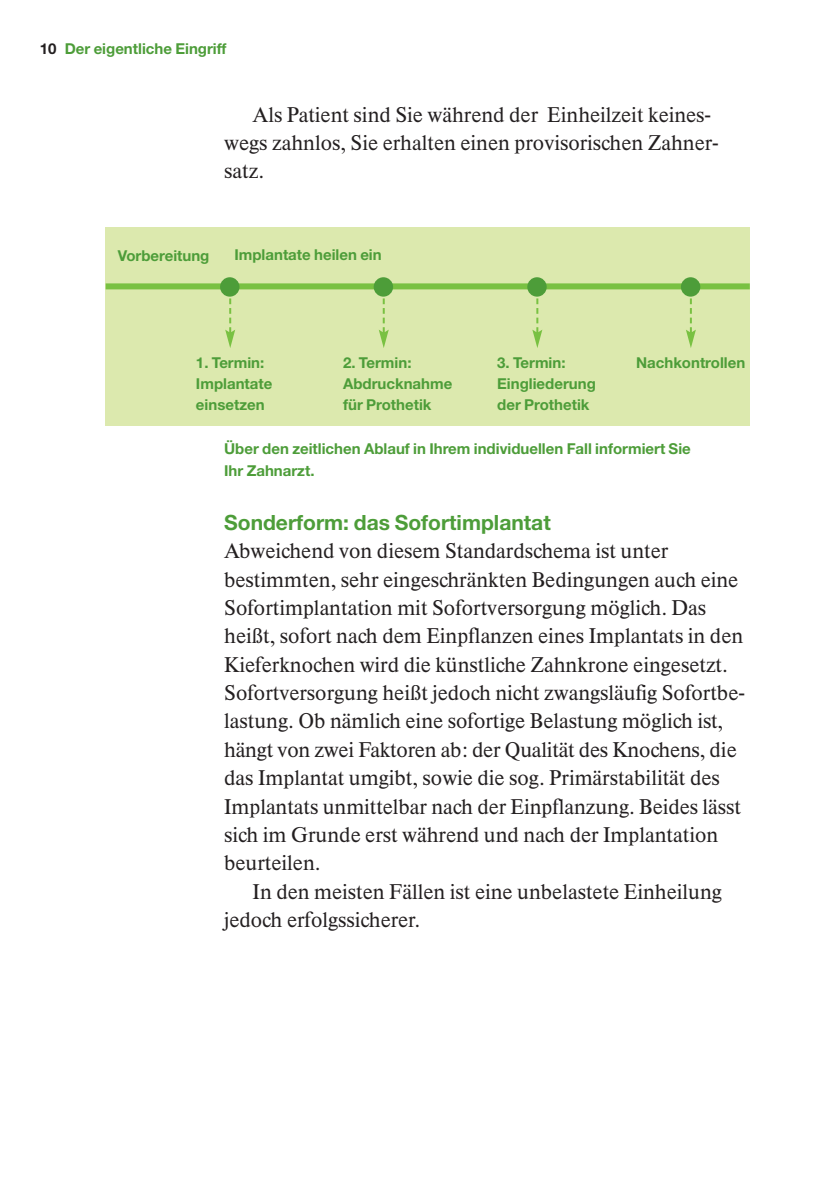
<style>
.page{position:relative;width:840px;height:1191px;background:#fff}
.page>*{position:absolute;margin:0;border:0;box-sizing:border-box;transform-origin:0 0}
.t1{font:500 21px/28.4px "Times BQ";color:#231f20}
.t2{font:700 21px "Helvetica Neue";color:#4d9d39}
.t3{font:700 15px/21.2px "Helvetica Neue";color:#4d9d39}
.s1{color:#231f20}
</style>
<div class="page">
<div style="left:105px;top:227px;width:643px;height:198px;background:#dce9ae"></div>
<div style="left:106px;top:283px;width:643px;height:6px;background:#79c142"></div>
<svg style="left:225px;top:296px;width:10px;height:52px"></svg>
<svg style="left:532px;top:296px;width:10px;height:52px"></svg>
<svg style="left:686px;top:296px;width:9px;height:52px"></svg>
<div style="left:220px;top:277px;width:19px;height:20px;background:#4d9d39;border-radius:50%"></div>
<div style="left:527px;top:277px;width:19px;height:20px;background:#4d9d39;border-radius:50%"></div>
<svg style="left:379px;top:296px;width:9px;height:52px"></svg>
<div style="left:373px;top:277px;width:20px;height:20px;background:#4d9d39;border-radius:50%"></div>
<div style="left:680px;top:277px;width:20px;height:20px;background:#4d9d39;border-radius:50%"></div>
<p class="t3" style="left:40px;top:38px;width:188px"><span class="s1">10</span> Der eigentliche Eingriff</p>
<p class="t1" style="left:224px;top:100px;width:496px;text-indent:28px">Als Patient sind Sie während der Einheilzeit keines&shy;wegs zahnlos, Sie erhalten einen provisorischen Zahner&shy;satz.</p>
<p class="t3" style="left:118px;top:244px;width:93px">Vorbereitung</p>
<p class="t3" style="left:234px;top:244px;width:149px">Implantate heilen ein</p>
<p class="t3" style="left:343px;top:351px;width:70px">2. Termin:</p>
<p class="t3" style="left:635px;top:351px;width:111px">Nachkontrollen</p>
<p class="t3" style="left:343px;top:373px;width:111px">Abdrucknahme für Prothetik</p>
<p class="t3" style="left:224px;top:438px;width:468px">Über den zeitlichen Ablauf in Ihrem individuellen Fall informiert Sie<br>Ihr Zahnarzt.</p>
<p class="t3" style="left:196px;top:351px;width:78px">1. Termin:<br>Implantate einsetzen</p>
<p class="t3" style="left:497px;top:351px;width:100px">3. Termin:<br>Eingliederung der Prothetik</p>
<p class="t2" style="left:224px;top:509px;width:328px">Sonderform: das Sofortimplantat</p>
<p class="t1" style="left:224px;top:536px;width:522px">Abweichend von diesem Standardschema ist unter bestimmten, sehr eingeschränkten Bedingungen auch eine Sofortimplantation mit Sofortversorgung möglich. Das heißt, sofort nach dem Einpflanzen eines Implantats in den Kieferknochen wird die künstliche Zahnkrone eingesetzt.<br>Sofortversorgung heißt jedoch nicht zwangsläufig Sofortbe&shy;lastung. Ob nämlich eine sofortige Belastung möglich ist, hängt von zwei Faktoren ab: der Qualität des Knochens, die das Implantat umgibt, sowie die sog. Primärstabilität des Implantats unmittelbar nach der Einpflanzung. Beides lässt sich im Grunde erst während und nach der Implantation beurteilen.</p>
<p class="t1" style="left:224px;top:877px;width:499px;text-indent:28px">In den meisten Fällen ist eine unbelastete Einheilung jedoch erfolgssicherer.</p>
</div>
